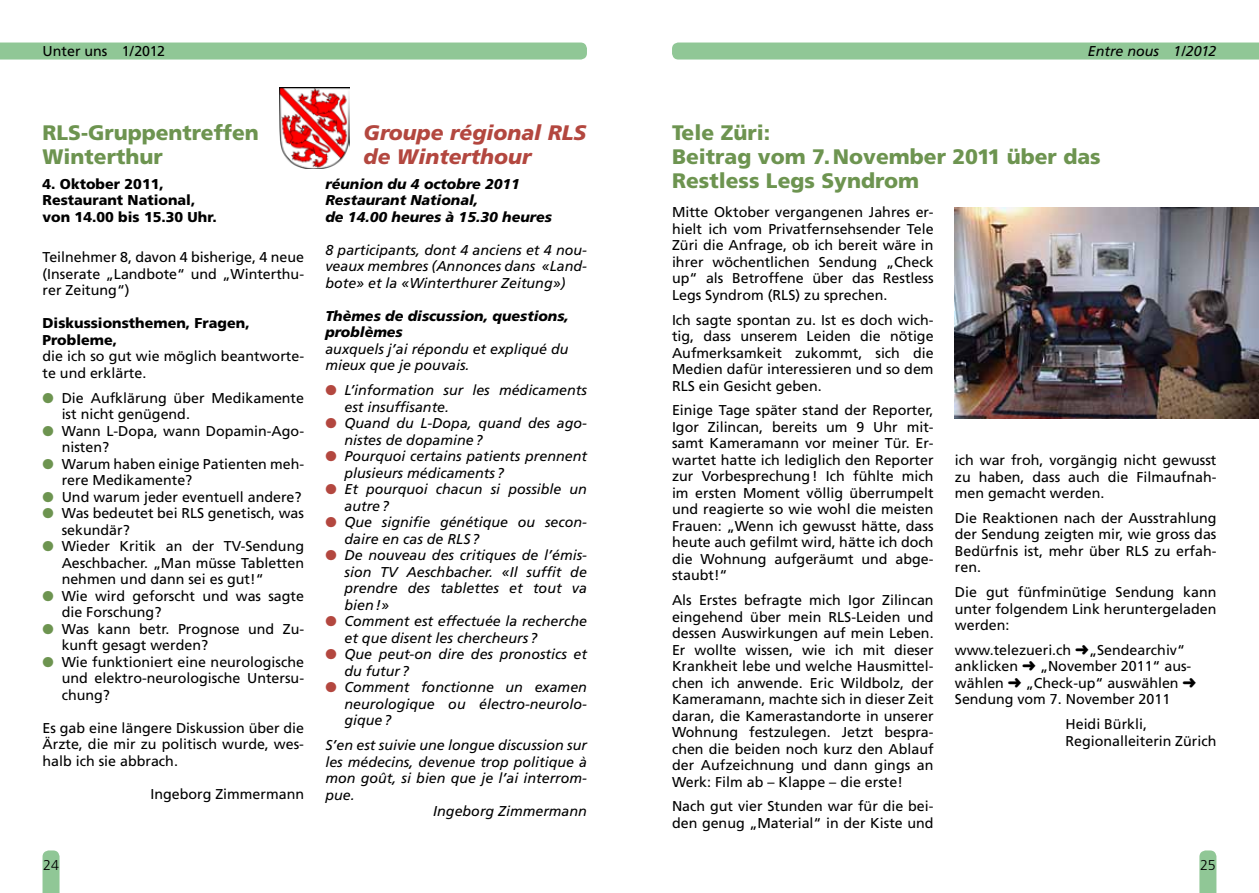
<style>
.page{position:relative;width:1259px;height:893px;background:#fff}
.page>*{position:absolute;margin:0;border:0;box-sizing:border-box;transform-origin:0 0}
.t1{font:900 21px/24px "Frutiger";color:#6d9450}
.t2{font:italic 900 21px/24px "Frutiger";color:#b3473f}
.t3{font:14.25px/16.5px "Frutiger";color:#000;text-align:justify}
.t4{font:italic 14.25px/16.5px "Frutiger";color:#000}
.t5{font:italic 900 14.25px/16.5px "Frutiger";color:#000}
.t6{font:900 14.25px/16.5px "Frutiger";color:#000}
.t7{font:300 14.25px "Frutiger";color:#000}
.s1{color:#6d9450}
.s2{color:#b3473f}
</style>
<div class="page">
<div style="left:0;top:43px;width:587px;height:17px;background:#90c796"></div>
<svg style="left:43px;top:850px;width:17px;height:43px"></svg>
<div style="left:672px;top:43px;width:587px;height:17px;background:#90c796"></div>
<svg style="left:1199px;top:850px;width:17px;height:43px"></svg>
<img style="left:280px;top:87px;width:69px;height:82px">
<img style="left:955px;top:207px;width:304px;height:212px">
<p class="t3" style="left:43px;top:43px;width:124px">Unter uns 1/2012</p>
<p class="t4" style="left:1087px;top:43px;width:130px">Entre nous 1/2012</p>
<h1 class="t1" style="left:43px;top:120px;width:218px">RLS-Gruppentreffen<br>Winterthur</h1>
<p class="t6" style="left:43px;top:175px;width:176px">4. Oktober 2011,<br>Restaurant National, von 14.00 bis 15.30 Uhr.</p>
<p class="t3" style="left:43px;top:249px;width:263px">Teilnehmer 8, davon 4 bisherige, 4 neue (Inserate „Landbote“ und „Winterthu&shy;rer Zeitung“)</p>
<p class="t6" style="left:43px;top:315px;width:209px">Diskussionsthemen, Fragen,<br>Probleme,</p>
<p class="t3" style="left:43px;top:348px;width:263px">die ich so gut wie möglich beantworte&shy;te und erklärte.</p>
<p class="t3" style="left:62px;top:389px;width:244px;text-indent:-19px"><span class="s1">●</span> Die Aufklärung über Medikamente ist nicht genügend.</p>
<p class="t3" style="left:62px;top:422px;width:244px;text-indent:-19px"><span class="s1">●</span> Wann L-Dopa, wann Dopamin-Ago&shy;nisten?</p>
<p class="t3" style="left:62px;top:455px;width:244px;text-indent:-19px"><span class="s1">●</span> Warum haben einige Patienten meh&shy;rere Medikamente?</p>
<p class="t3" style="left:43px;top:488px;width:261px"><span class="s1">●</span> Und warum jeder eventuell andere?</p>
<p class="t3" style="left:62px;top:505px;width:244px;text-indent:-19px"><span class="s1">●</span> Was bedeutet bei RLS genetisch, was sekundär?</p>
<p class="t3" style="left:62px;top:538px;width:244px;text-indent:-19px"><span class="s1">●</span> Wieder Kritik an der TV-Sendung Aeschbacher. „Man müsse Tabletten nehmen und dann sei es gut!“</p>
<p class="t3" style="left:62px;top:587px;width:244px;text-indent:-19px"><span class="s1">●</span> Wie wird geforscht und was sagte die Forschung?</p>
<p class="t3" style="left:62px;top:620px;width:244px;text-indent:-19px"><span class="s1">●</span> Was kann betr. Prognose und Zu&shy;kunft gesagt werden?</p>
<p class="t3" style="left:62px;top:653px;width:244px;text-indent:-19px"><span class="s1">●</span> Wie funktioniert eine neurologische und elektro-neurologische Untersu&shy;chung?</p>
<p class="t3" style="left:43px;top:719px;width:263px">Es gab eine längere Diskussion über die Ärzte, die mir zu politisch wurde, wes&shy;halb ich sie abbrach.</p>
<p class="t3" style="left:150px;top:785px;width:155px">Ingeborg Zimmermann</p>
<h1 class="t2" style="left:364px;top:120px;width:224px">Groupe régional RLS de Winterthour</h1>
<p class="t5" style="left:325px;top:175px;width:228px">réunion du 4 octobre 2011<br>Restaurant National,<br>de 14.00 heures à 15.30 heures</p>
<p class="t4" style="left:325px;top:241px;width:263px;text-align:justify">8 participants, dont 4 anciens et 4 nou&shy;veaux membres (Annonces dans «Land&shy;bote» et la «Winterthurer Zeitung»)</p>
<p class="t5" style="left:325px;top:307px;width:245px">Thèmes de discussion, questions, problèmes</p>
<p class="t4" style="left:325px;top:340px;width:245px">auxquels j’ai répondu et expliqué du mieux que je pouvais.</p>
<p class="t4" style="left:344px;top:382px;width:244px;text-indent:-19px"><span class="s2">●</span> L’information sur les médicaments est insuffisante.</p>
<p class="t4" style="left:344px;top:415px;width:244px;text-indent:-19px"><span class="s2">●</span> Quand du L-Dopa, quand des ago&shy;nistes de dopamine?</p>
<p class="t4" style="left:344px;top:448px;width:244px;text-indent:-19px"><span class="s2">●</span> Pourquoi certains patients prennent plusieurs médicaments ?</p>
<p class="t4" style="left:344px;top:481px;width:244px;text-indent:-19px"><span class="s2">●</span> Et pourquoi chacun si possible un autre?</p>
<p class="t4" style="left:344px;top:514px;width:244px;text-indent:-19px"><span class="s2">●</span> Que signifie génétique ou secon&shy;daire en cas de RLS ?</p>
<p class="t4" style="left:344px;top:547px;width:244px;text-align:justify;text-indent:-19px"><span class="s2">●</span> De nouveau des critiques de l’émis&shy;sion TV Aeschbacher. «Il suffit de prendre des tablettes et tout va bien!»</p>
<p class="t4" style="left:344px;top:613px;width:244px;text-indent:-19px"><span class="s2">●</span> Comment est effectuée la recherche et que disent les chercheurs ?</p>
<p class="t4" style="left:344px;top:646px;width:244px;text-indent:-19px"><span class="s2">●</span> Que peut-on dire des pronostics et du futur?</p>
<p class="t4" style="left:344px;top:679px;width:244px;text-align:justify;text-indent:-19px"><span class="s2">●</span> Comment fonctionne un examen neurologique ou électro-neurolo&shy;gique?</p>
<p class="t4" style="left:325px;top:737px;width:263px">S’en est suivie une longue discussion sur</p>
<p class="t4" style="left:325px;top:753px;width:263px">les médecins, devenue trop politique à</p>
<p class="t4" style="left:325px;top:770px;width:263px">mon goût, si bien que je l’ai interrom-</p>
<p class="t4" style="left:325px;top:786px;width:31px">pue.</p>
<p class="t4" style="left:433px;top:803px;width:155px">Ingeborg Zimmermann</p>
<h1 class="t1" style="left:672px;top:120px;width:430px">Tele Züri:<br>Beitrag vom 7.November 2011 über das<br>Restless Legs Syndrom</h1>
<p class="t3" style="left:672px;top:204px;width:263px">Mitte Oktober vergangenen Jahres er&shy;hielt ich vom Privatfernsehsender Tele Züri die Anfrage, ob ich bereit wäre in ihrer wöchentlichen Sendung „Check up“ als Betroffene über das Restless Legs Syndrom (RLS) zu sprechen.</p>
<p class="t3" style="left:672px;top:311px;width:263px">Ich sagte spontan zu. Ist es doch wich&shy;tig, dass unserem Leiden die nötige Aufmerksamkeit zukommt, sich die Medien dafür interessieren und so dem RLS ein Gesicht geben.</p>
<p class="t3" style="left:672px;top:402px;width:263px">Einige Tage später stand der Reporter, Igor Zilincan, bereits um 9 Uhr mit&shy;samt Kameramann vor meiner Tür. Er&shy;wartet hatte ich lediglich den Reporter zur Vorbesprechung! Ich fühlte mich im ersten Moment völlig überrumpelt und reagierte so wie wohl die meisten Frauen: „Wenn ich gewusst hätte, dass heute auch gefilmt wird, hätte ich doch die Wohnung aufgeräumt und abge&shy;staubt!“</p>
<p class="t3" style="left:672px;top:592px;width:263px">Als Erstes befragte mich Igor Zilincan eingehend über mein RLS-Leiden und dessen Auswirkungen auf mein Leben.<br>Er wollte wissen, wie ich mit dieser Krankheit lebe und welche Hausmittel&shy;chen ich anwende. Eric Wildbolz, der Kameramann, machte sich in dieser Zeit daran, die Kamerastandorte in unserer Wohnung festzulegen. Jetzt bespra&shy;chen die beiden noch kurz den Ablauf der Aufzeichnung und dann gings an Werk: Film ab – Klappe – die erste!</p>
<p class="t3" style="left:672px;top:798px;width:263px">Nach gut vier Stunden war für die bei&shy;den genug „Material“ in der Kiste und</p>
<p class="t3" style="left:955px;top:452px;width:263px">ich war froh, vorgängig nicht gewusst zu haben, dass auch die Filmaufnah&shy;men gemacht werden.</p>
<p class="t3" style="left:955px;top:509px;width:263px">Die Reaktionen nach der Ausstrahlung der Sendung zeigten mir, wie gross das Bedürfnis ist, mehr über RLS zu erfah&shy;ren.</p>
<p class="t3" style="left:955px;top:584px;width:263px">Die gut fünfminütige Sendung kann unter folgendem Link heruntergeladen werden:</p>
<p class="t3" style="left:955px;top:641px;width:243px;text-align:left">www.telezueri.ch ➜„Sendearchiv“ anklicken ➜ „November 2011“ aus&shy;wählen ➜ „Check-up“ auswählen ➜<br>Sendung vom 7. November 2011</p>
<p class="t3" style="left:1065px;top:716px;width:152px">Heidi Bürkli,<br>Regionalleiterin Zürich</p>
<p class="t7" style="left:43px;top:857px;width:17px">24</p>
<p class="t7" style="left:1200px;top:857px;width:17px">25</p>
</div>
